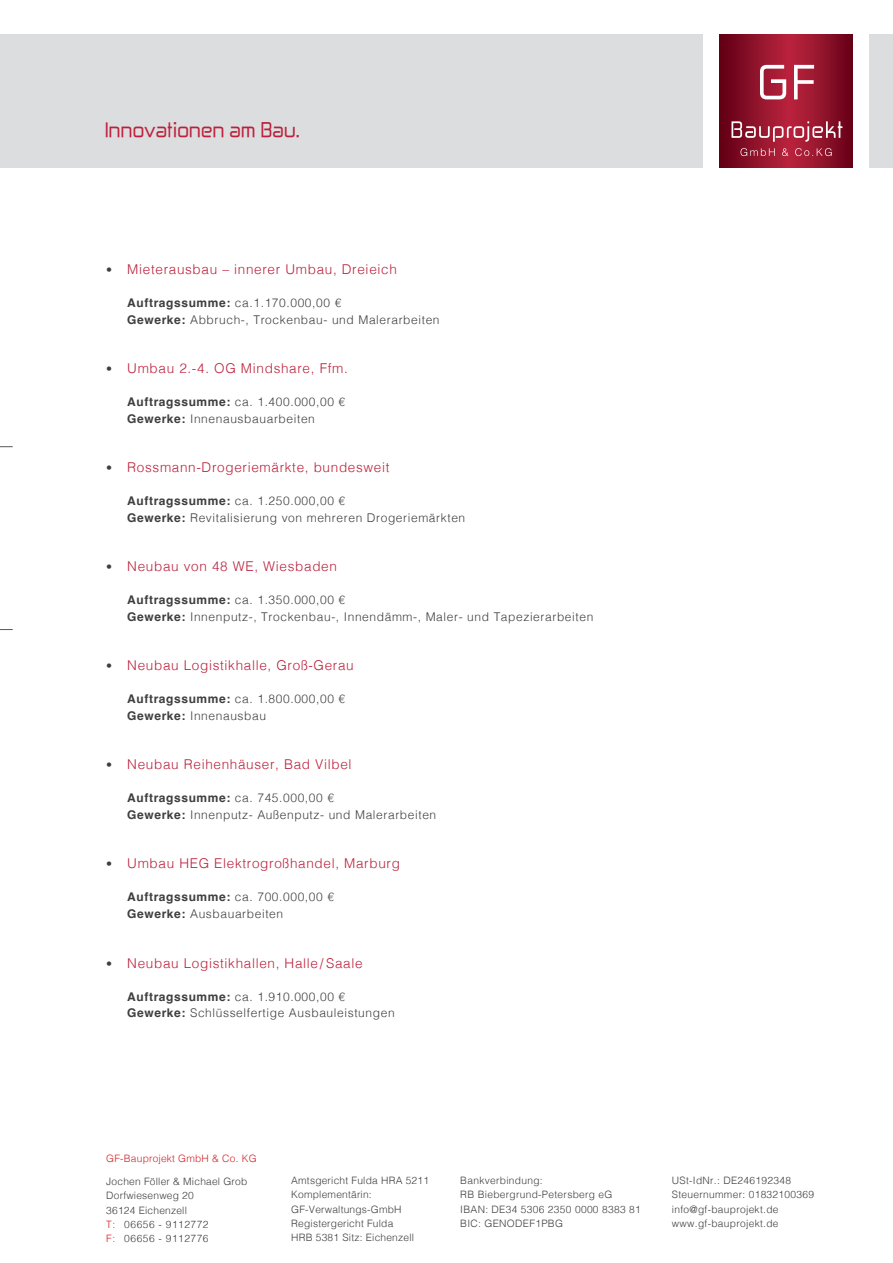
<style>
.page{position:relative;width:893px;height:1263px;background:#fff}
.page>*{position:absolute;margin:0;border:0;box-sizing:border-box;transform-origin:0 0}
.t1{font:18px "Zekton";letter-spacing:.02em;color:#bb213c}
.t2{font:300 13.5px "Helvetica";letter-spacing:.05em;color:#bb213c}
.t3{font:300 12px/16.5px "Helvetica";letter-spacing:.05em;color:#3e3e3f}
.t4{font:300 10.2px/14.2px "Helvetica";letter-spacing:.03em;color:#3e3e3f}
.t5{font:300 10.2px "Helvetica";letter-spacing:.02em;color:#d32229}
.s1{font-size:12px;color:#3e3e3f}
.s2{font-weight:700}
.s3{color:#d32229}
</style>
<div class="page">
<div style="left:0;top:35px;width:702px;height:133px;background:#dcdddf"></div>
<svg style="left:0;top:446px;width:13px;height:1px"></svg>
<svg style="left:0;top:629px;width:13px;height:1px"></svg>
<svg style="left:719px;top:34px;width:134px;height:134px;background:#890f27"></svg>
<svg style="left:760px;top:65px;width:54px;height:34px"></svg>
<svg style="left:740px;top:148px;width:92px;height:8px"></svg>
<svg style="left:731px;top:121px;width:111px;height:21px;background:#af4b5e"></svg>
<div style="left:870px;top:34px;width:23px;height:134px;background:#dcdddf"></div>
<h1 class="t1" style="left:105px;top:118px;width:196px">Innovationen am Bau.</h1>
<p class="t2" style="left:106px;top:258px;width:292px"><span class="s1">•</span> Mieterausbau – innerer Umbau, Dreieich</p>
<p class="t3" style="left:127px;top:294px;width:314px"><span class="s2">Auftragssumme:</span> ca.1.170.000,00 €<br><span class="s2">Gewerke:</span> Abbruch-, Trockenbau- und Malerarbeiten</p>
<p class="t2" style="left:106px;top:357px;width:243px"><span class="s1">•</span> Umbau 2.-4. OG Mindshare, Ffm.</p>
<p class="t3" style="left:127px;top:393px;width:219px"><span class="s2">Auftragssumme:</span> ca. 1.400.000,00 €<br><span class="s2">Gewerke:</span> Innenausbauarbeiten</p>
<p class="t2" style="left:106px;top:456px;width:285px"><span class="s1">•</span> Rossmann-Drogeriemärkte, bundesweit</p>
<p class="t3" style="left:127px;top:492px;width:339px"><span class="s2">Auftragssumme:</span> ca. 1.250.000,00 €<br><span class="s2">Gewerke:</span> Revitalisierung von mehreren Drogeriemärkten</p>
<p class="t2" style="left:106px;top:555px;width:232px"><span class="s1">•</span> Neubau von 48 WE, Wiesbaden</p>
<p class="t3" style="left:127px;top:591px;width:468px"><span class="s2">Auftragssumme:</span> ca. 1.350.000,00 €<br><span class="s2">Gewerke:</span> Innenputz-, Trockenbau-, Innendämm-, Maler- und Tapezierarbeiten</p>
<p class="t2" style="left:106px;top:654px;width:249px"><span class="s1">•</span> Neubau Logistikhalle, Groß-Gerau</p>
<p class="t3" style="left:127px;top:690px;width:219px"><span class="s2">Auftragssumme:</span> ca. 1.800.000,00 €<br><span class="s2">Gewerke:</span> Innenausbau</p>
<p class="t2" style="left:106px;top:753px;width:247px"><span class="s1">•</span> Neubau Reihenhäuser, Bad Vilbel</p>
<p class="t3" style="left:127px;top:789px;width:310px"><span class="s2">Auftragssumme:</span> ca. 745.000,00 €<br><span class="s2">Gewerke:</span> Innenputz- Außenputz- und Malerarbeiten</p>
<p class="t2" style="left:106px;top:852px;width:295px"><span class="s1">•</span> Umbau HEG Elektrogroßhandel, Marburg</p>
<p class="t3" style="left:127px;top:888px;width:208px"><span class="s2">Auftragssumme:</span> ca. 700.000,00 €<br><span class="s2">Gewerke:</span> Ausbauarbeiten</p>
<p class="t2" style="left:106px;top:951px;width:258px"><span class="s1">•</span> Neubau Logistikhallen, Halle / Saale</p>
<p class="t3" style="left:127px;top:987px;width:269px"><span class="s2">Auftragssumme:</span> ca. 1.910.000,00 €<br><span class="s2">Gewerke:</span> Schlüsselfertige Ausbauleistungen</p>
<p class="t5" style="left:106px;top:1149px;width:152px">GF-Bauprojekt GmbH &amp; Co. KG</p>
<p class="t4" style="left:106px;top:1174px;width:142px">Jochen Föller &amp; Michael Grob<br>Dorfwiesenweg 20<br>36124 Eichenzell<br><span class="s3">T:</span> 06656 - 9112772<br><span class="s3">F:</span> 06656 - 9112776</p>
<p class="t4" style="left:291px;top:1173px;width:139px">Amtsgericht Fulda HRA 5211<br>Komplementärin:<br>GF-Verwaltungs-GmbH<br>Registergericht Fulda<br>HRB 5381 Sitz: Eichenzell</p>
<p class="t4" style="left:460px;top:1173px;width:182px">Bankverbindung:<br>RB Biebergrund-Petersberg eG<br>IBAN: DE34 5306 2350 0000 8383 81<br>BIC: GENODEF1PBG</p>
<p class="t4" style="left:672px;top:1173px;width:144px">USt-IdNr.: DE246192348<br>Steuernummer: 01832100369 info@gf-bauprojekt.de www.gf-bauprojekt.de</p>
</div>
